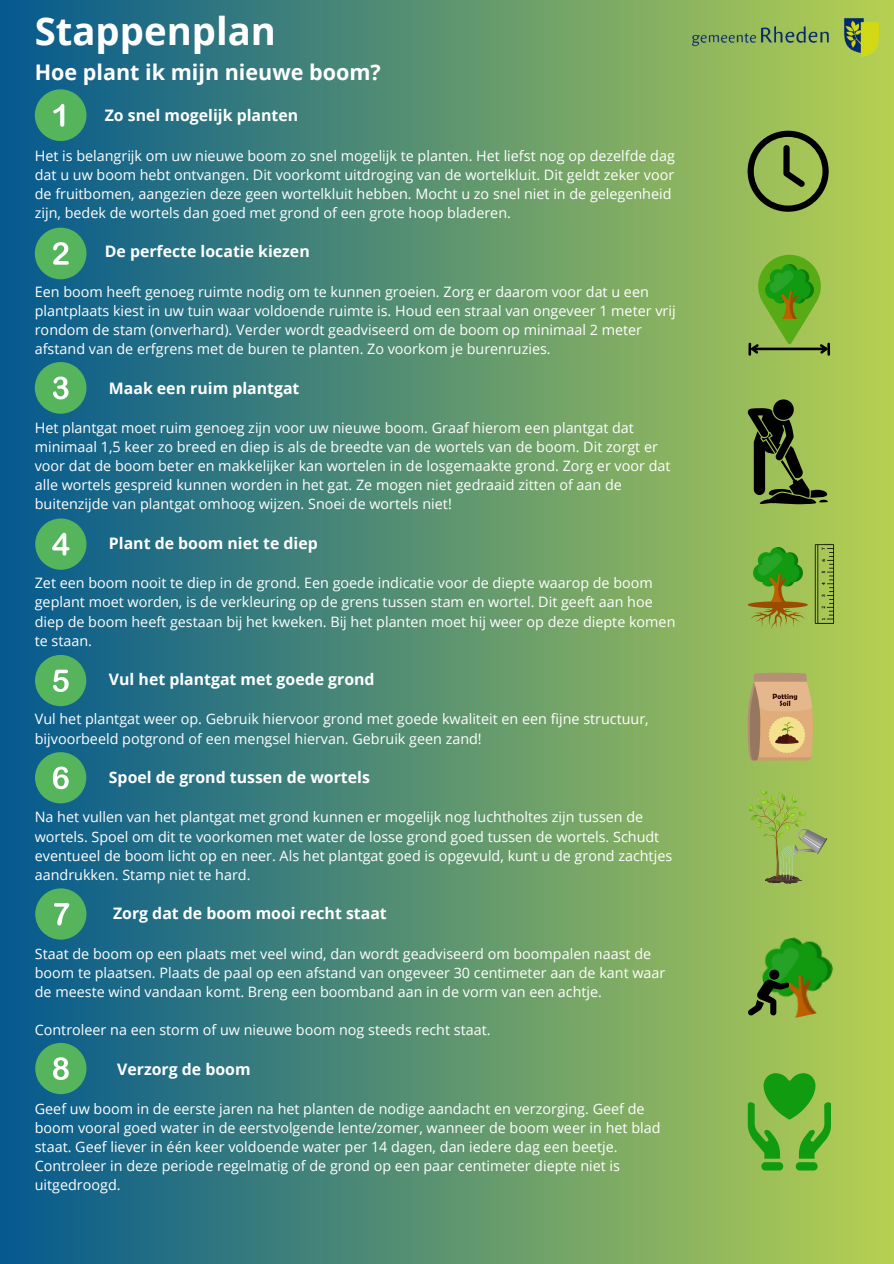
<style>
.page{position:relative;width:894px;height:1264px;background:#fff}
.page>*{position:absolute;margin:0;border:0;box-sizing:border-box;transform-origin:0 0}
.t1{font:700 38.25px "Open Sans";color:#fff}
.t2{font:700 21.45px "Open Sans";color:#fff}
.t3{font:700 15.9px "Open Sans";color:#fff}
.t4{font:14.4px/19.2px "Open Sans";color:#fff}
</style>
<div class="page">
<div style="left:0;top:0;width:893px;height:1263px;background:linear-gradient(to right,#04598f,#b6d051)"></div>
<img style="left:692px;top:0;width:186px;height:74px">
<svg style="left:747px;top:131px;width:81px;height:81px"></svg>
<svg style="left:748px;top:255px;width:81px;height:101px"></svg>
<svg style="left:747px;top:396px;width:81px;height:109px"></svg>
<svg style="left:747px;top:534px;width:126px;height:99px"></svg>
<svg style="left:747px;top:788px;width:80px;height:96px"></svg>
<img style="left:755px;top:930px;width:86px;height:92px">
<svg style="left:747px;top:969px;width:40px;height:46px"></svg>
<svg style="left:747px;top:1073px;width:83px;height:97px"></svg>
<img style="left:753px;top:547px;width:48px;height:54px">
<svg style="left:747px;top:672px;width:65px;height:92px"></svg>
<div style="left:35px;top:89px;width:51px;height:52px;background:#56b45d;border-radius:50%"></div>
<svg style="left:53px;top:104px;width:11px;height:23px"></svg>
<div style="left:35px;top:362px;width:51px;height:52px;background:#56b45d;border-radius:50%"></div>
<svg style="left:53px;top:376px;width:16px;height:23px"></svg>
<div style="left:35px;top:228px;width:51px;height:51px;background:#56b45d;border-radius:50%"></div>
<svg style="left:53px;top:242px;width:16px;height:23px"></svg>
<div style="left:35px;top:518px;width:51px;height:52px;background:#56b45d;border-radius:50%"></div>
<svg style="left:52px;top:533px;width:17px;height:22px"></svg>
<div style="left:35px;top:655px;width:51px;height:51px;background:#56b45d;border-radius:50%"></div>
<svg style="left:53px;top:669px;width:16px;height:23px"></svg>
<div style="left:35px;top:752px;width:51px;height:51px;background:#56b45d;border-radius:50%"></div>
<svg style="left:53px;top:766px;width:16px;height:23px"></svg>
<div style="left:35px;top:888px;width:51px;height:51px;background:#56b45d;border-radius:50%"></div>
<svg style="left:54px;top:903px;width:15px;height:22px"></svg>
<div style="left:35px;top:1042px;width:51px;height:52px;background:#56b45d;border-radius:50%"></div>
<svg style="left:53px;top:1057px;width:16px;height:22px"></svg>
<p class="t1" style="left:35px;top:4px;width:243px">Stappenplan</p>
<p class="t2" style="left:35px;top:57px;width:347px">Hoe plant ik mijn nieuwe boom?</p>
<p class="t3" style="left:105px;top:104px;width:195px">Zo snel mogelijk planten</p>
<p class="t4" style="left:35px;top:145px;width:641px">Het is belangrijk om uw nieuwe boom zo snel mogelijk te planten. Het liefst nog op dezelfde dag dat u uw boom hebt ontvangen. Dit voorkomt uitdroging van de wortelkluit. Dit geldt zeker voor de fruitbomen, aangezien deze geen wortelkluit hebben. Mocht u zo snel niet in de gelegenheid zijn, bedek de wortels dan goed met grond of een grote hoop bladeren.</p>
<p class="t3" style="left:105px;top:240px;width:206px">De perfecte locatie kiezen</p>
<p class="t4" style="left:35px;top:281px;width:642px">Een boom heeft genoeg ruimte nodig om te kunnen groeien. Zorg er daarom voor dat u een plantplaats kiest in uw tuin waar voldoende ruimte is. Houd een straal van ongeveer 1 meter vrij rondom de stam (onverhard). Verder wordt geadviseerd om de boom op minimaal 2 meter afstand van de erfgrens met de buren te planten. Zo voorkom je burenruzies.</p>
<p class="t3" style="left:109px;top:376px;width:192px">Maak een ruim plantgat</p>
<p class="t4" style="left:35px;top:418px;width:637px">Het plantgat moet ruim genoeg zijn voor uw nieuwe boom. Graaf hierom een plantgat dat minimaal 1,5 keer zo breed en diep is als de breedte van de wortels van de boom. Dit zorgt er voor dat de boom beter en makkelijker kan wortelen in de losgemaakte grond. Zorg er voor dat alle wortels gespreid kunnen worden in het gat. Ze mogen niet gedraaid zitten of aan de buitenzijde van plantgat omhoog wijzen. Snoei de wortels niet!</p>
<p class="t3" style="left:109px;top:532px;width:210px">Plant de boom niet te diep</p>
<p class="t4" style="left:35px;top:573px;width:642px">Zet een boom nooit te diep in de grond. Een goede indicatie voor de diepte waarop de boom geplant moet worden, is de verkleuring op de grens tussen stam en wortel. Dit geeft aan hoe diep de boom heeft gestaan bij het kweken. Bij het planten moet hij weer op deze diepte komen te staan.</p>
<p class="t3" style="left:109px;top:668px;width:267px">Vul het plantgat met goede grond</p>
<p class="t4" style="left:35px;top:709px;width:615px">Vul het plantgat weer op. Gebruik hiervoor grond met goede kwaliteit en een fijne structuur, bijvoorbeeld potgrond of een mengsel hiervan. Gebruik geen zand!</p>
<p class="t3" style="left:109px;top:766px;width:262px">Spoel de grond tussen de wortels</p>
<p class="t4" style="left:35px;top:807px;width:638px">Na het vullen van het plantgat met grond kunnen er mogelijk nog luchtholtes zijn tussen de wortels. Spoel om dit te voorkomen met water de losse grond goed tussen de wortels. Schudt eventueel de boom licht op en neer. Als het plantgat goed is opgevuld, kunt u de grond zachtjes aandrukken. Stamp niet te hard.</p>
<p class="t3" style="left:113px;top:902px;width:275px">Zorg dat de boom mooi recht staat</p>
<p class="t4" style="left:35px;top:943px;width:632px">Staat de boom op een plaats met veel wind, dan wordt geadviseerd om boompalen naast de boom te plaatsen. Plaats de paal op een afstand van ongeveer 30 centimeter aan de kant waar de meeste wind vandaan komt. Breng een boomband aan in de vorm van een achtje.</p>
<p class="t4" style="left:35px;top:1019px;width:457px">Controleer na een storm of uw nieuwe boom nog steeds recht staat.</p>
<p class="t3" style="left:117px;top:1057px;width:135px">Verzorg de boom</p>
<p class="t4" style="left:35px;top:1098px;width:627px">Geef uw boom in de eerste jaren na het planten de nodige aandacht en verzorging. Geef de boom vooral goed water in de eerstvolgende lente/zomer, wanneer de boom weer in het blad staat. Geef liever in één keer voldoende water per 14 dagen, dan iedere dag een beetje.<br>Controleer in deze periode regelmatig of de grond op een paar centimeter diepte niet is uitgedroogd.</p>
</div>
